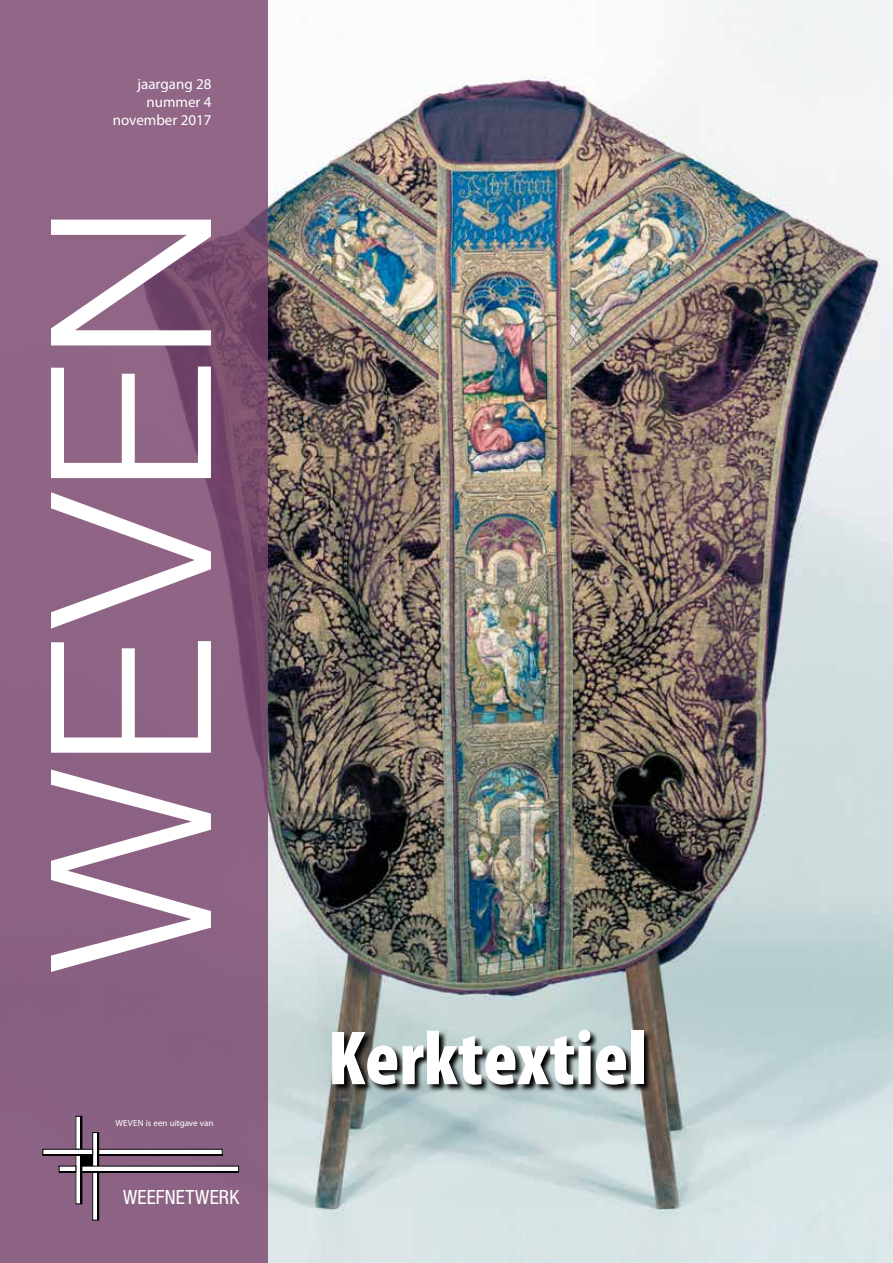
<style>
.page{position:relative;width:893px;height:1263px;background:#fff}
.page>*{position:absolute;margin:0;border:0;box-sizing:border-box;transform-origin:0 0}
.t1{font:300 223.95px "Helvetica Neue LT Std";color:#fff}
.t2{font:900 condensed 77.4px "Myriad Pro";color:#fff}
.t3{font:condensed 19.65px "Helvetica Neue LT Std";letter-spacing:.01em;color:#fff}
.t4{font:15px/18px "Myriad Pro";color:#fff;text-align:right}
.t5{font:9px "Myriad Pro";color:#fff}
</style>
<div class="page">
<img style="left:268px;top:0;width:625px;height:1263px">
<svg style="left:0;top:0;width:268px;height:1263px;background:#8a6081"></svg>
<svg style="left:332px;top:1029px;width:320px;height:64px;background:#656d6d"></svg>
<div style="left:93px;top:1132px;width:6px;height:88px;background:#fff"></div>
<div style="left:92px;top:1132px;width:7px;height:88px;border:1px solid #000"></div>
<div style="left:76px;top:1116px;width:6px;height:33px;background:#fff"></div>
<div style="left:76px;top:1116px;width:6px;height:33px;border:1px solid #000"></div>
<div style="left:76px;top:1155px;width:6px;height:49px;background:#fff"></div>
<div style="left:76px;top:1155px;width:6px;height:49px;border:1px solid #000"></div>
<div style="left:43px;top:1149px;width:50px;height:6px;background:#fff"></div>
<div style="left:43px;top:1149px;width:50px;height:7px;border:1px solid #000"></div>
<div style="left:99px;top:1149px;width:123px;height:6px;background:#fff"></div>
<div style="left:98px;top:1149px;width:125px;height:7px;border:1px solid #000"></div>
<div style="left:59px;top:1166px;width:17px;height:6px;background:#fff"></div>
<div style="left:82px;top:1166px;width:157px;height:6px;background:#fff"></div>
<div style="left:82px;top:1155px;width:11px;height:11px;background:#000"></div>
<hr style="left:43px;top:1154px;width:50px;height:1px;background:#000">
<hr style="left:99px;top:1154px;width:123px;height:1px;background:#000">
<svg style="left:59px;top:1171px;width:17px;height:1px"></svg>
<hr style="left:82px;top:1171px;width:157px;height:1px;background:#000">
<hr style="left:81px;top:1155px;width:1px;height:49px;background:#000">
<hr style="left:97px;top:1172px;width:2px;height:48px;background:#000">
<hr style="left:97px;top:1132px;width:2px;height:34px;background:#000">
<hr style="left:81px;top:1116px;width:1px;height:33px;background:#000">
<p class="t4" style="left:113px;top:75px;width:100px">jaargang 28 nummer 4 november 2017</p>
<h1 class="t1" style="left:-6px;top:972px;width:770px;rotate:-90deg">WEVEN</h1>
<p class="t5" style="left:115px;top:1118px;width:100px">WEVEN is een uitgave van</p>
<h3 class="t3" style="left:123px;top:1186px;width:118px">WEEFNETWERK</h3>
<h2 class="t2" style="left:328px;top:1009px;width:320px">Kerktextiel</h2>
</div>
